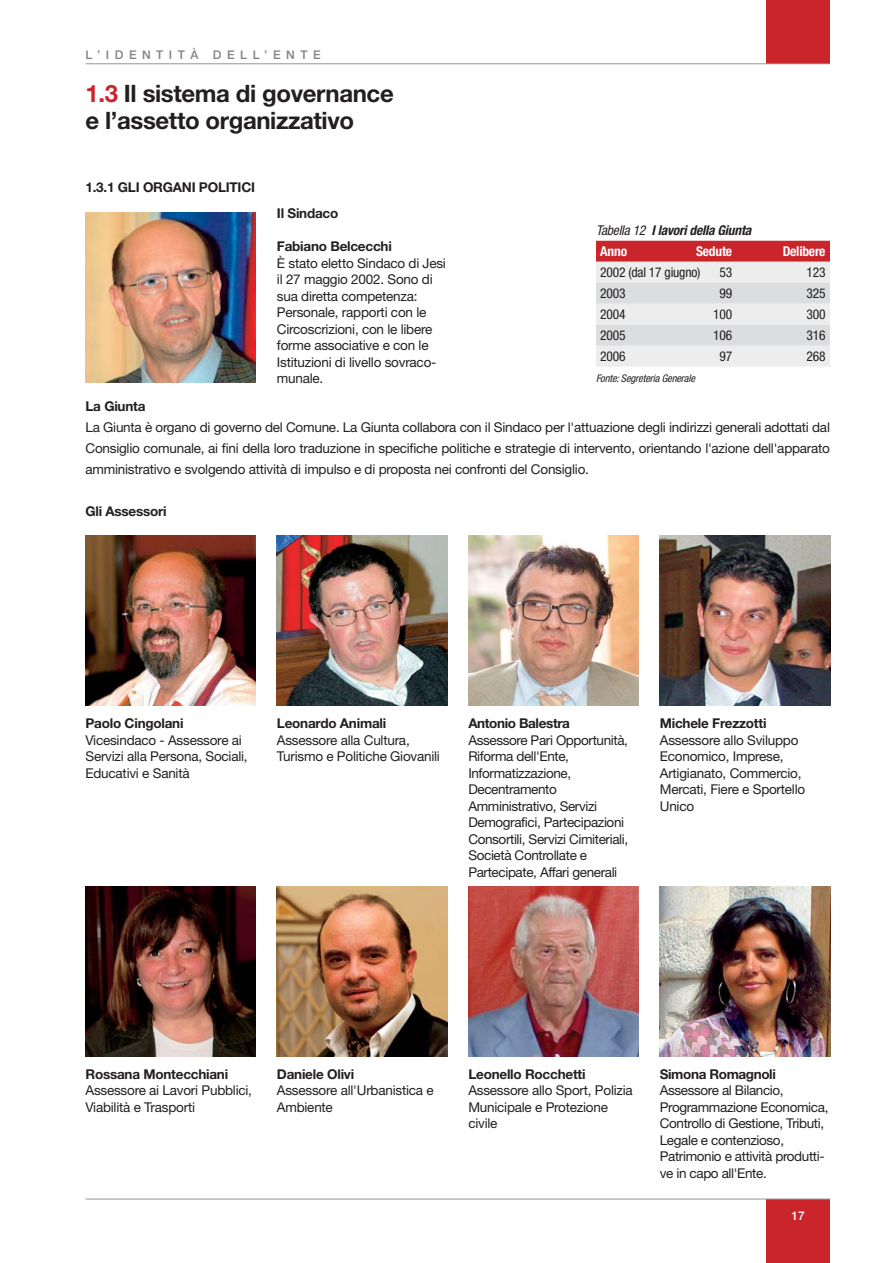
<style>
.page{position:relative;width:893px;height:1263px;background:#fff}
.page>*{position:absolute;margin:0;border:0;box-sizing:border-box;transform-origin:0 0}
.t1{font:700 24px/27px "Helvetica Neue";letter-spacing:-.015em;color:#231f20}
.t2{font:13.5px/16.5px "Helvetica Neue";letter-spacing:-.015em;color:#231f20}
.t3{font:700 13.5px "Helvetica Neue";letter-spacing:-.015em;color:#231f20}
.t4{font:condensed 13.5px "Helvetica Neue";letter-spacing:-.015em;color:#231f20}
.t5{font:italic 700 condensed 13.5px/21px "Helvetica Neue";letter-spacing:-.015em;color:#231f20}
.t6{font:700 condensed 13.5px "Helvetica Neue";letter-spacing:-.015em;color:#fff}
.t7{font:500 12px "Helvetica Neue";letter-spacing:.46em;color:#808285}
.t8{font:500 12px "Helvetica Neue";color:#fff}
.t9{font:italic condensed 10.5px "Helvetica Neue";letter-spacing:-.015em;color:#231f20}
.s1{color:#c9252b}
.s2{font-weight:400}
.s3{font-style:normal;color:#fff}
</style>
<div class="page">
<div style="left:766px;top:0;width:64px;height:64px;background:#c9252b"></div>
<div style="left:766px;top:1199px;width:64px;height:64px;background:#c9252b"></div>
<hr style="left:85px;top:1199px;width:745px;height:1px;background:#939598">
<hr style="left:85px;top:63px;width:745px;height:1px;background:#939598">
<div style="left:596px;top:241px;width:234px;height:21px;background:#c9252b"></div>
<div style="left:596px;top:262px;width:234px;height:21px;background:#ededee"></div>
<div style="left:596px;top:283px;width:234px;height:21px;background:#dcddde"></div>
<div style="left:596px;top:304px;width:234px;height:21px;background:#ededee"></div>
<div style="left:596px;top:325px;width:234px;height:21px;background:#dcddde"></div>
<div style="left:596px;top:346px;width:234px;height:21px;background:#ededee"></div>
<img style="left:85px;top:536px;width:171px;height:170px">
<img style="left:277px;top:536px;width:170px;height:170px">
<img style="left:468px;top:536px;width:170px;height:170px">
<img style="left:659px;top:536px;width:171px;height:170px">
<img style="left:85px;top:886px;width:171px;height:170px">
<img style="left:277px;top:886px;width:170px;height:170px">
<img style="left:468px;top:886px;width:170px;height:170px">
<img style="left:659px;top:886px;width:171px;height:170px">
<img style="left:85px;top:213px;width:171px;height:170px">
<p class="t7" style="left:85px;top:50px;width:236px">L’IDENTITÀ DELL’ENTE</p>
<h1 class="t1" style="left:85px;top:82px;width:310px"><span class="s1">1.3</span> Il sistema di governance e l’assetto organizzativo</h1>
<p class="t3" style="left:85px;top:183px;width:171px">1.3.1 GLI ORGANI POLITICI</p>
<p class="t3" style="left:277px;top:209px;width:63px">Il Sindaco</p>
<p class="t3" style="left:277px;top:242px;width:116px">Fabiano Belcecchi</p>
<p class="t2" style="left:277px;top:256px;width:170px">È stato eletto Sindaco di Jesi il 27 maggio 2002. Sono di sua diretta competenza:<br>Personale, rapporti con le<br>Circoscrizioni, con le libere forme associative e con le<br>Istituzioni di livello sovraco&shy;munale.</p>
<p class="t5" style="left:600px;top:221px;width:153px;text-indent:-4px"><span class="s2">Tabella 12</span> I lavori della Giunta<br><span class="s3">Anno</span></p>
<p class="t6" style="left:696px;top:246px;width:38px">Sedute</p>
<p class="t6" style="left:782px;top:246px;width:44px">Delibere</p>
<p class="t4" style="left:600px;top:267px;width:102px">2002 (dal 17 giugno)</p>
<p class="t4" style="left:719px;top:267px;width:14px">53</p>
<p class="t4" style="left:806px;top:267px;width:21px">123</p>
<p class="t4" style="left:600px;top:288px;width:27px">2003</p>
<p class="t4" style="left:719px;top:288px;width:14px">99</p>
<p class="t4" style="left:806px;top:288px;width:21px">325</p>
<p class="t4" style="left:600px;top:309px;width:27px">2004</p>
<p class="t4" style="left:713px;top:309px;width:21px">100</p>
<p class="t4" style="left:806px;top:309px;width:21px">300</p>
<p class="t4" style="left:600px;top:330px;width:27px">2005</p>
<p class="t4" style="left:713px;top:330px;width:21px">106</p>
<p class="t4" style="left:806px;top:330px;width:21px">316</p>
<p class="t4" style="left:600px;top:351px;width:27px">2006</p>
<p class="t4" style="left:719px;top:351px;width:14px">97</p>
<p class="t4" style="left:806px;top:351px;width:21px">268</p>
<p class="t9" style="left:596px;top:374px;width:100px">Fonte: Segreteria Generale</p>
<p class="t3" style="left:85px;top:401px;width:61px">La Giunta</p>
<p class="t2" style="left:85px;top:418px;width:746px;line-height:21px;text-align:justify">La Giunta è organo di governo del Comune. La Giunta collabora con il Sindaco per l'attuazione degli indirizzi generali adottati dal Consiglio comunale, ai fini della loro traduzione in specifiche politiche e strategie di intervento, orientando l'azione dell'apparato amministrativo e svolgendo attività di impulso e di proposta nei confronti del Consiglio.</p>
<p class="t3" style="left:85px;top:506px;width:83px">Gli Assessori</p>
<p class="t3" style="left:85px;top:719px;width:100px">Paolo Cingolani</p>
<p class="t2" style="left:85px;top:733px;width:164px">Vicesindaco - Assessore ai<br>Servizi alla Persona, Sociali,<br>Educativi e Sanità</p>
<p class="t3" style="left:277px;top:719px;width:111px">Leonardo Animali</p>
<p class="t2" style="left:277px;top:733px;width:164px">Assessore alla Cultura,<br>Turismo e Politiche Giovanili</p>
<p class="t3" style="left:468px;top:719px;width:103px">Antonio Balestra</p>
<p class="t2" style="left:468px;top:733px;width:161px">Assessore Pari Opportunità,<br>Riforma dell'Ente,<br>Informatizzazione,<br>Decentramento<br>Amministrativo, Servizi<br>Demografici, Partecipazioni<br>Consortili, Servizi Cimiteriali,<br>Società Controllate e<br>Partecipate, Affari generali</p>
<p class="t3" style="left:659px;top:719px;width:108px">Michele Frezzotti</p>
<p class="t2" style="left:659px;top:733px;width:147px">Assessore allo Sviluppo<br>Economico, Imprese,<br>Artigianato, Commercio,<br>Mercati, Fiere e Sportello<br>Unico</p>
<p class="t3" style="left:85px;top:1069px;width:144px">Rossana Montecchiani</p>
<p class="t2" style="left:85px;top:1083px;width:168px">Assessore ai Lavori Pubblici,<br>Viabilità e Trasporti</p>
<p class="t3" style="left:277px;top:1069px;width:79px">Daniele Olivi</p>
<p class="t2" style="left:277px;top:1083px;width:158px">Assessore all'Urbanistica e<br>Ambiente</p>
<p class="t3" style="left:468px;top:1069px;width:119px">Leonello Rocchetti</p>
<p class="t2" style="left:468px;top:1083px;width:166px">Assessore allo Sport, Polizia<br>Municipale e Protezione civile</p>
<p class="t3" style="left:659px;top:1069px;width:118px">Simona Romagnoli</p>
<p class="t2" style="left:659px;top:1083px;width:170px">Assessore al Bilancio,<br>Programmazione Economica,<br>Controllo di Gestione, Tributi,<br>Legale e contenzioso,<br>Patrimonio e attività produtti&shy;ve in capo all'Ente.</p>
<p class="t8" style="left:791px;top:1212px;width:15px">17</p>
</div>
